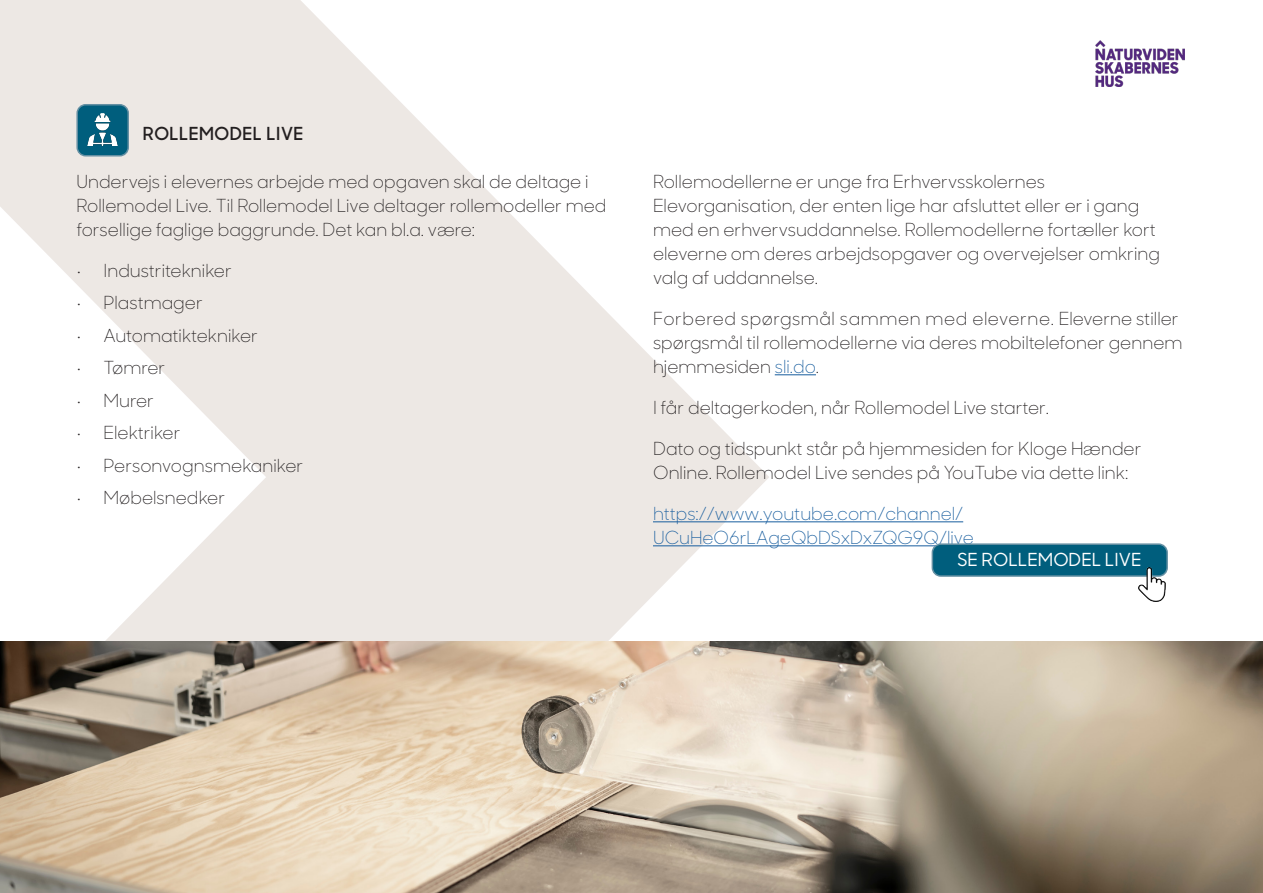
<style>
.page{position:relative;width:1263px;height:893px;background:#fff}
.page>*{position:absolute;margin:0;border:0;box-sizing:border-box;transform-origin:0 0}
.Brødtekst{font:300 18px/24px "Sharp Sans Display No 1";color:#231f20}
.Brødtekst-2{font:300 18px/24px "Sharp Sans Display No 1";color:#175d9e}
.t1{font:500 18px "Sharp Sans Display No 1";color:#fff}
.t2{font:600 18px "Sharp Sans Display No 1";letter-spacing:.03em;color:#231f20}
.s1{color:#175d9e}
</style>
<div class="page">
<svg style="left:0;top:0;width:769px;height:641px;fill:#ede8e4"></svg>
<img style="left:1095px;top:40px;width:90px;height:46px">
<div style="left:77px;top:105px;width:51px;height:51px;background:#005e7d;border-radius:9px"></div>
<div style="left:76px;top:104px;width:53px;height:53px;border:2px solid #6590a3;border-radius:9px"></div>
<img style="left:87px;top:113px;width:31px;height:33px">
<hr style="left:775px;top:374px;width:41px;height:1px;background:#175d9e">
<hr style="left:653px;top:521px;width:310px;height:1px;background:#175d9e">
<hr style="left:653px;top:545px;width:321px;height:1px;background:#175d9e">
<img style="left:0;top:641px;width:1263px;height:252px">
<div style="left:932px;top:544px;width:235px;height:32px;background:#005e7d;border-radius:9px"></div>
<div style="left:932px;top:543px;width:236px;height:34px;border:2px solid #6590a3;border-radius:9px"></div>
<img style="left:1138px;top:567px;width:27px;height:35px">
<p class="t2" style="left:143px;top:119px;width:162px">ROLLEMODEL LIVE</p>
<p class="Brødtekst" style="left:76px;top:168px;width:532px">Undervejs i elevernes arbejde med opgaven skal de deltage i<br>Rollemodel Live. Til Rollemodel Live deltager rollemodeller med forsellige faglige baggrunde. Det kan bl.a. være:</p>
<p class="Brødtekst" style="left:76px;top:257px;width:157px">• Industritekniker</p>
<p class="Brødtekst" style="left:76px;top:290px;width:128px">• Plastmager</p>
<p class="Brødtekst" style="left:76px;top:322px;width:183px">• Automatiktekniker</p>
<p class="Brødtekst" style="left:76px;top:355px;width:90px">• Tømrer</p>
<p class="Brødtekst" style="left:76px;top:387px;width:79px">• Murer</p>
<p class="Brødtekst" style="left:76px;top:420px;width:106px">• Elektriker</p>
<p class="Brødtekst" style="left:76px;top:452px;width:228px">• Personvognsmekaniker</p>
<p class="Brødtekst" style="left:76px;top:485px;width:150px">• Møbelsnedker</p>
<p class="Brødtekst" style="left:653px;top:169px;width:508px">Rollemodellerne er unge fra Erhvervsskolernes Elevorganisation, der enten lige har afsluttet eller er i gang med en erhvervsuddannelse. Rollemodellerne fortæller kort eleverne om deres arbejdsopgaver og overvejelser omkring valg af uddannelse.</p>
<p class="Brødtekst" style="left:653px;top:306px;width:531px">Forbered spørgsmål sammen med eleverne. Eleverne stiller spørgsmål til rollemodellerne via deres mobiltelefoner gennem hjemmesiden <span class="s1">sli.do</span>.</p>
<p class="Brødtekst" style="left:653px;top:395px;width:398px">I får deltagerkoden, når Rollemodel Live starter.</p>
<p class="Brødtekst" style="left:653px;top:436px;width:490px">Dato og tidspunkt står på hjemmesiden for Kloge Hænder<br>Online. Rollemodel Live sendes på YouTube via dette link:</p>
<p class="Brødtekst-2" style="left:653px;top:501px;width:322px">https://www.youtube.com/channel/<br>UCuHeO6rLAgeQbDSxDxZQG9Q/live</p>
<p class="t1" style="left:957px;top:546px;width:185px">SE ROLLEMODEL LIVE</p>
</div>
